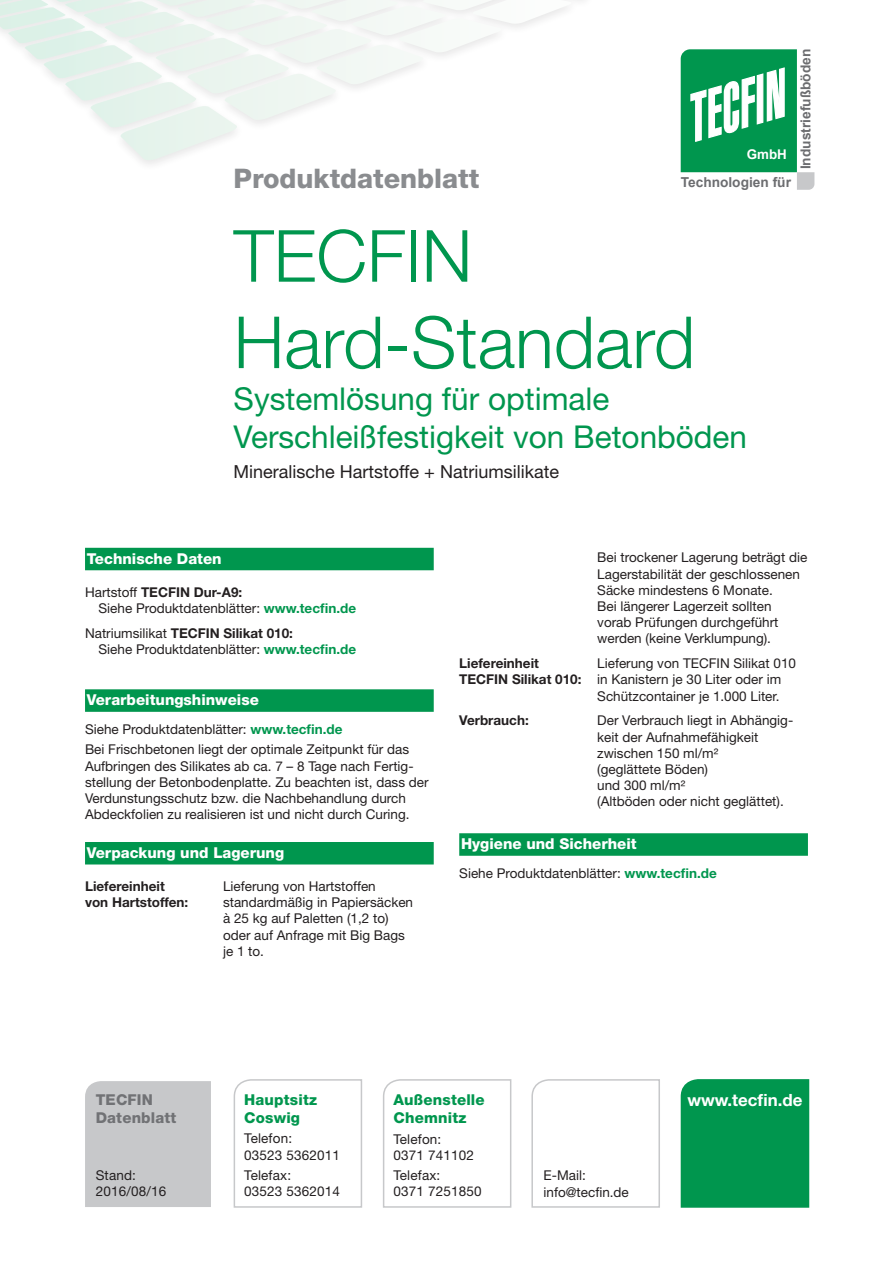
<style>
.page{position:relative;width:893px;height:1263px;background:#fff}
.page>*{position:absolute;margin:0;border:0;box-sizing:border-box;transform-origin:0 0}
.t1{font:300 72px/86.4px "Helvetica Neue LT Std";color:#00964e}
.t2{font:31.5px/37.8px "Helvetica Neue LT Std";color:#00964e}
.t3{font:800 27px "Helvetica Neue LT Std";color:#8a8c8f}
.t4{font:18px "Helvetica Neue LT Std";color:#231f20}
.t5{font:700 16.8px "Helvetica Neue LT Std";color:#fff}
.t6{font:800 15px "Helvetica Neue LT Std";color:#fff}
.t7{font:800 15px/18px "Helvetica Neue LT Std";letter-spacing:.01em;color:#00964e}
.t8{font:800 15px/18px "Helvetica Neue LT Std";letter-spacing:.01em;color:#717275}
.t9{font:700 13.65px "Arial";color:#6c6d70}
.t10{font:13.5px/16.2px "Helvetica Neue LT Std";color:#231f20}
.t11{font:700 13.5px "Helvetica Neue LT Std";color:#231f20}
.t12{font:700 13.35px "Arial";color:#fff}
.s1{font-weight:700}
.s2{font-weight:700;color:#00964e}
</style>
<div class="page">
<div style="left:0;top:0;width:594px;height:172px;background:#231f20;opacity:.75"></div>
<div style="left:680px;top:1079px;width:130px;height:129px;background:#00964e"></div>
<svg style="left:531px;top:1079px;width:129px;height:129px"></svg>
<svg style="left:383px;top:1079px;width:129px;height:129px"></svg>
<svg style="left:233px;top:1079px;width:130px;height:129px"></svg>
<div style="left:85px;top:1081px;width:126px;height:126px;background:#c7c8ca"></div>
<svg style="left:681px;top:49px;width:133px;height:141px"></svg>
<div style="left:85px;top:548px;width:349px;height:22px;background:#00964e"></div>
<div style="left:85px;top:689px;width:349px;height:23px;background:#00964e"></div>
<div style="left:85px;top:842px;width:349px;height:22px;background:#00964e"></div>
<div style="left:459px;top:833px;width:349px;height:23px;background:#00964e"></div>
<h3 class="t3" style="left:234px;top:162px;width:247px">Produktdatenblatt</h3>
<p class="t12" style="left:747px;top:145px;width:42px">GmbH</p>
<p class="t9" style="left:681px;top:173px;width:112px">Technologien für</p>
<p class="t9" style="left:797px;top:169px;width:122px;rotate:-90deg">Industriefußböden</p>
<h1 class="t1" style="left:234px;top:211px;width:463px">TECFIN<br>Hard-Standard</h1>
<h2 class="t2" style="left:234px;top:380px;width:515px">Systemlösung für optimale<br>Verschleißfestigkeit von Betonböden</h2>
<h3 class="t4" style="left:234px;top:461px;width:327px">Mineralische Hartstoffe + Natriumsilikate</h3>
<p class="t6" style="left:87px;top:549px;width:136px">Technische Daten</p>
<p class="t10" style="left:99px;top:584px;width:259px;text-indent:-14px">Hartstoff <span class="s1">TECFIN Dur-A9:<br></span>Siehe Produktdatenblätter: <span class="s2">www.tecfin.de</span></p>
<p class="t10" style="left:99px;top:624px;width:259px;text-indent:-14px">Natriumsilikat <span class="s1">TECFIN Silikat 010:<br></span>Siehe Produktdatenblätter: <span class="s2">www.tecfin.de</span></p>
<p class="t6" style="left:87px;top:691px;width:173px">Verarbeitungshinweise</p>
<p class="t10" style="left:85px;top:719px;width:326px;line-height:20.4px">Siehe Produktdatenblätter: <span class="s2">www.tecfin.de<br></span>Bei Frischbetonen liegt der optimale Zeitpunkt für das</p>
<p class="t10" style="left:85px;top:758px;width:345px">Aufbringen des Silikates ab ca. 7 – 8 Tage nach Fertig&shy;stellung der Betonbodenplatte. Zu beachten ist, dass der Verdunstungsschutz bzw. die Nachbehandlung durch Abdeckfolien zu realisieren ist und nicht durch Curing.</p>
<p class="t6" style="left:87px;top:843px;width:199px">Verpackung und Lagerung</p>
<p class="t11" style="left:85px;top:878px;width:81px">Liefereinheit</p>
<p class="t10" style="left:223px;top:878px;width:154px">Lieferung von Hartstoffen</p>
<p class="t11" style="left:85px;top:894px;width:105px">von Hartstoffen:</p>
<p class="t10" style="left:223px;top:894px;width:192px">standardmäßig in Papiersäcken à 25 kg auf Paletten (1,2 to) oder auf Anfrage mit Big Bags je 1 to.</p>
<p class="t10" style="left:597px;top:549px;width:212px">Bei trockener Lagerung beträgt die<br>Lagerstabilität der geschlossenen<br>Säcke mindestens 6 Monate.<br>Bei längerer Lagerzeit sollten vorab Prüfungen durchgeführt werden (keine Verklumpung).</p>
<p class="t11" style="left:459px;top:655px;width:81px">Liefereinheit</p>
<p class="t10" style="left:597px;top:655px;width:200px">Lieferung von TECFIN Silikat 010</p>
<p class="t10" style="left:459px;top:671px;width:324px"><span class="s1">TECFIN Silikat 010:</span> in Kanistern je 30 Liter oder im</p>
<p class="t10" style="left:597px;top:687px;width:184px">Schützcontainer je 1.000 Liter.</p>
<p class="t11" style="left:459px;top:712px;width:71px">Verbrauch:</p>
<p class="t10" style="left:597px;top:712px;width:198px">Der Verbrauch liegt in Abhängig&shy;keit der Aufnahmefähigkeit zwischen 150 ml/m²<br>(geglättete Böden)<br>und 300 ml/m²<br>(Altböden oder nicht geglättet).</p>
<p class="t6" style="left:461px;top:835px;width:177px">Hygiene und Sicherheit</p>
<p class="t10" style="left:459px;top:865px;width:259px">Siehe Produktdatenblätter: <span class="s2">www.tecfin.de</span></p>
<p class="t8" style="left:96px;top:1090px;width:82px">TECFIN<br>Datenblatt</p>
<p class="t7" style="left:244px;top:1090px;width:74px">Hauptsitz<br>Coswig</p>
<p class="t10" style="left:244px;top:1130px;width:97px">Telefon:<br>03523 5362011</p>
<p class="t10" style="left:244px;top:1167px;width:97px">Telefax:<br>03523 5362014</p>
<p class="t7" style="left:393px;top:1091px;width:93px">Außenstelle</p>
<p class="t5" style="left:687px;top:1090px;width:117px">www.tecfin.de</p>
<p class="t7" style="left:393px;top:1109px;width:74px">Chemnitz</p>
<p class="t10" style="left:393px;top:1130px;width:82px">Telefon:<br>0371 741102</p>
<p class="t10" style="left:393px;top:1167px;width:90px">Telefax:<br>0371 7251850</p>
<p class="t10" style="left:96px;top:1167px;width:72px">Stand:<br>2016/08/16</p>
<p class="t10" style="left:544px;top:1167px;width:87px">E-Mail: info@tecfin.de</p>
</div>
